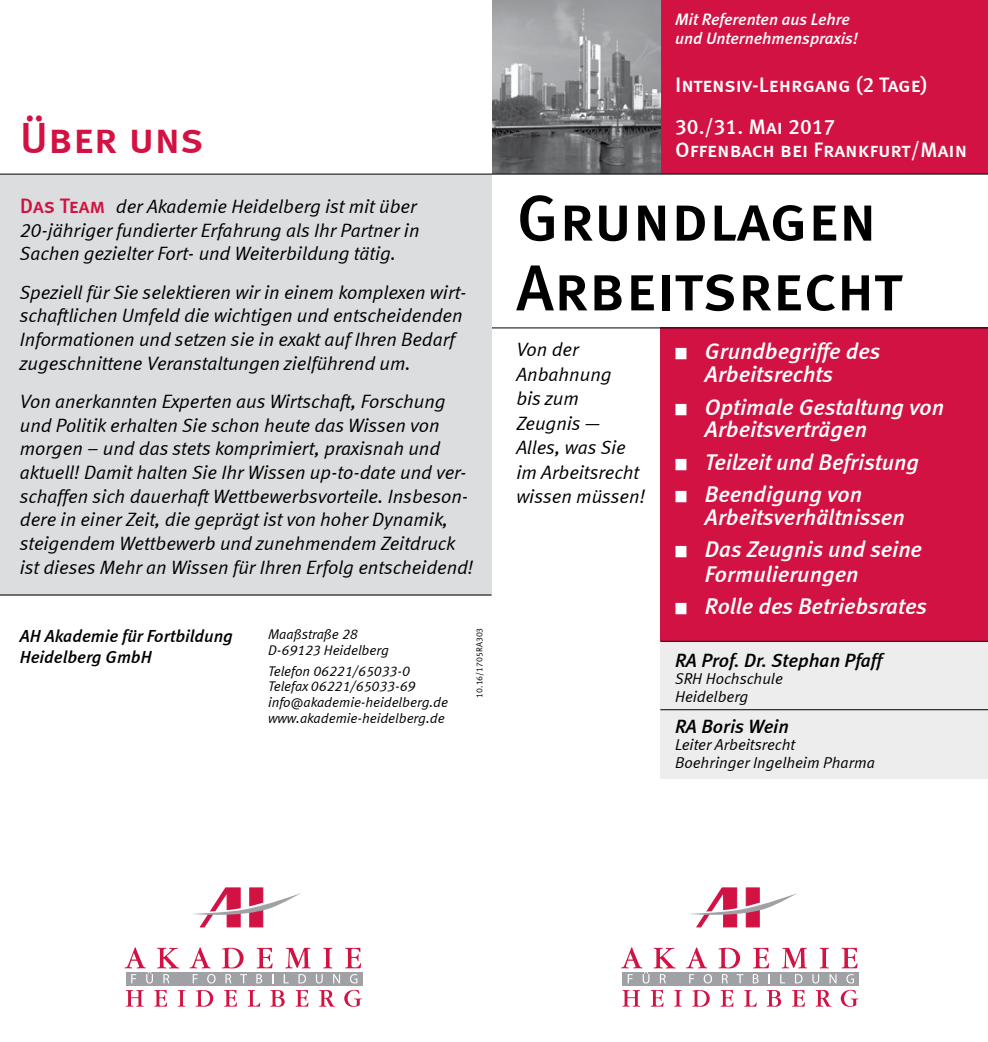
<style>
.page{position:relative;width:988px;height:1042px;background:#fff}
.page>*{position:absolute;margin:0;border:0;box-sizing:border-box;transform-origin:0 0}
.t1{font:64.75px/69.6px "Meta Medium LF Caps";color:#000}
.t2{font:43.75px "Meta Medium LF Caps";color:#d11242}
.t3{font:italic 22.75px/22.8px "Meta Medium LF";color:#fff}
.t4{font:21px/42px "Meta Medium LF Caps";color:#fff}
.t5{font:italic 19.25px/23.6px "Meta Normal LF";color:#000}
.t6{font:italic 19.25px "Meta Medium LF";color:#000}
.t7{font:italic 17.5px/21px "Meta Medium LF";color:#000}
.t8{font:italic 16.62px/19.2px "Meta Medium LF";color:#fff}
.t9{font:italic 15.75px/17.5px "Meta Normal LF";color:#000}
.t10{font:italic 14px/15.8px "Meta Normal LF";color:#000}
.t11{font:8.75px "Meta Normal LF";color:#000}
.s1{font-family:"Meta Medium LF Caps";font-style:normal;font-size:21px;color:#d11242}
.s2{font-style:normal}
</style>
<div class="page">
<div style="left:660px;top:0;width:327px;height:174px;background:#d11242"></div>
<svg style="left:192px;top:888px;width:109px;height:39px"></svg>
<svg style="left:126px;top:990px;width:17px;height:16px"></svg>
<svg style="left:154px;top:990px;width:13px;height:16px"></svg>
<svg style="left:178px;top:990px;width:7px;height:16px"></svg>
<svg style="left:196px;top:990px;width:17px;height:16px"></svg>
<svg style="left:224px;top:990px;width:13px;height:16px"></svg>
<svg style="left:248px;top:990px;width:12px;height:16px"></svg>
<svg style="left:270px;top:990px;width:14px;height:16px"></svg>
<svg style="left:295px;top:990px;width:13px;height:16px"></svg>
<svg style="left:319px;top:990px;width:16px;height:16px"></svg>
<svg style="left:344px;top:990px;width:18px;height:17px"></svg>
<svg style="left:189px;top:947px;width:22px;height:21px"></svg>
<svg style="left:222px;top:948px;width:21px;height:20px"></svg>
<svg style="left:256px;top:948px;width:16px;height:20px"></svg>
<svg style="left:285px;top:948px;width:25px;height:20px"></svg>
<svg style="left:323px;top:948px;width:9px;height:20px"></svg>
<svg style="left:345px;top:948px;width:16px;height:20px"></svg>
<div style="left:126px;top:972px;width:236px;height:13px;background:#9fa1a4"></div>
<svg style="left:124px;top:947px;width:55px;height:36px"></svg>
<svg style="left:193px;top:974px;width:5px;height:9px"></svg>
<svg style="left:207px;top:974px;width:8px;height:9px"></svg>
<svg style="left:225px;top:974px;width:6px;height:9px"></svg>
<svg style="left:240px;top:974px;width:7px;height:9px"></svg>
<svg style="left:256px;top:974px;width:6px;height:9px"></svg>
<svg style="left:283px;top:974px;width:6px;height:9px"></svg>
<svg style="left:298px;top:974px;width:8px;height:9px"></svg>
<svg style="left:316px;top:974px;width:6px;height:9px"></svg>
<svg style="left:333px;top:974px;width:7px;height:9px"></svg>
<svg style="left:350px;top:974px;width:7px;height:9px"></svg>
<svg style="left:689px;top:888px;width:108px;height:39px"></svg>
<svg style="left:622px;top:990px;width:18px;height:16px"></svg>
<svg style="left:650px;top:990px;width:13px;height:16px"></svg>
<svg style="left:674px;top:990px;width:7px;height:16px"></svg>
<svg style="left:692px;top:990px;width:17px;height:16px"></svg>
<svg style="left:720px;top:990px;width:13px;height:16px"></svg>
<svg style="left:744px;top:990px;width:12px;height:16px"></svg>
<svg style="left:766px;top:990px;width:15px;height:16px"></svg>
<svg style="left:792px;top:990px;width:12px;height:16px"></svg>
<svg style="left:815px;top:990px;width:16px;height:16px"></svg>
<svg style="left:840px;top:990px;width:18px;height:17px"></svg>
<svg style="left:686px;top:947px;width:21px;height:21px"></svg>
<svg style="left:718px;top:948px;width:21px;height:20px"></svg>
<svg style="left:753px;top:948px;width:15px;height:20px"></svg>
<svg style="left:781px;top:948px;width:26px;height:20px"></svg>
<svg style="left:819px;top:948px;width:9px;height:20px"></svg>
<svg style="left:841px;top:948px;width:16px;height:20px"></svg>
<div style="left:622px;top:972px;width:236px;height:13px;background:#9fa1a4"></div>
<svg style="left:621px;top:947px;width:54px;height:36px"></svg>
<svg style="left:689px;top:974px;width:5px;height:9px"></svg>
<svg style="left:703px;top:974px;width:8px;height:9px"></svg>
<svg style="left:722px;top:974px;width:5px;height:9px"></svg>
<svg style="left:736px;top:974px;width:7px;height:9px"></svg>
<svg style="left:752px;top:974px;width:6px;height:9px"></svg>
<svg style="left:780px;top:974px;width:5px;height:9px"></svg>
<svg style="left:795px;top:974px;width:7px;height:9px"></svg>
<svg style="left:812px;top:974px;width:7px;height:9px"></svg>
<svg style="left:829px;top:974px;width:7px;height:9px"></svg>
<svg style="left:846px;top:974px;width:7px;height:9px"></svg>
<div style="left:660px;top:327px;width:327px;height:314px;background:#d11242"></div>
<img style="left:492px;top:0;width:168px;height:174px">
<hr style="left:491px;top:327px;width:496px;height:1px;background:#000">
<div style="left:0;top:174px;width:491px;height:421px;background:#dcddde"></div>
<hr style="left:0;top:594px;width:491px;height:1px;background:#000">
<hr style="left:0;top:174px;width:987px;height:1px;background:#000">
<div style="left:660px;top:641px;width:327px;height:137px;background:#ededee"></div>
<hr style="left:660px;top:709px;width:327px;height:1px;background:#000">
<hr style="left:660px;top:641px;width:327px;height:1px;background:#000">
<h2 class="t2" style="left:20px;top:113px;width:185px">Über uns</h2>
<p class="t5" style="left:20px;top:194px;width:401px"><span class="s1">Das Team</span> der Akademie Heidelberg ist mit über<br>20-jähriger fundierter Erfahrung als Ihr Partner in<br>Sachen gezielter Fort- und Weiterbildung tätig.</p>
<p class="t5" style="left:20px;top:280px;width:448px">Speziell für Sie selektieren wir in einem komplexen wirt&shy;schaftlichen Umfeld die wichtigen und entscheidenden Informationen und setzen sie in exakt auf Ihren Bedarf zugeschnittene Veranstaltungen zielführend um.</p>
<p class="t5" style="left:20px;top:389px;width:455px">Von anerkannten Experten aus Wirtschaft, Forschung und Politik erhalten Sie schon heute das Wissen von morgen – und das stets komprimiert, praxisnah und aktuell! Damit halten Sie Ihr Wissen up-to-date und ver&shy;schaffen sich dauerhaft Wettbewerbsvorteile. Insbeson&shy;dere in einer Zeit, die geprägt ist von hoher Dynamik, steigendem Wettbewerb und zunehmendem Zeitdruck ist dieses Mehr an Wissen für Ihren Erfolg entscheidend!</p>
<p class="t7" style="left:20px;top:625px;width:214px">AH Akademie für Fortbildung<br>Heidelberg GmbH</p>
<p class="t10" style="left:268px;top:626px;width:122px">Maaßstraße 28<br>D-69123 Heidelberg</p>
<p class="t10" style="left:268px;top:663px;width:181px">Telefon 06221/65033-0<br>Telefax 06221/65033-69 info@akademie-heidelberg.de www.akademie-heidelberg.de</p>
<p class="t11" style="left:474px;top:697px;width:71px;rotate:-90deg">10.16/1705RA303</p>
<p class="t8" style="left:675px;top:10px;width:184px">Mit Referenten aus Lehre und Unternehmenspraxis!</p>
<p class="t4" style="left:675px;top:64px;width:253px">Intensiv-Lehrgang (2 Tage)<br>30./31. Mai 2017</p>
<p class="t4" style="left:675px;top:128px;width:293px">Offenbach bei Frankfurt/Main</p>
<h1 class="t1" style="left:516px;top:183px;width:388px">Grundlagen<br>Arbeitsrecht</h1>
<p class="t5" style="left:516px;top:337px;width:130px;line-height:24.5px">Von der<br>Anbahnung<br>bis zum<br>Zeugnis <span class="s2">—<br></span>Alles, was Sie im Arbeitsrecht wissen müssen!</p>
<p class="t3" style="left:704px;top:340px;width:177px;text-indent:-30px">■ Grundbegriffe des<br>Arbeitsrechts</p>
<p class="t3" style="left:704px;top:395px;width:241px;text-indent:-30px">■ Optimale Gestaltung von<br>Arbeitsverträgen</p>
<p class="t3" style="left:675px;top:450px;width:245px">■ Teilzeit und Befristung</p>
<p class="t3" style="left:704px;top:482px;width:201px;text-indent:-30px">■ Beendigung von<br>Arbeitsverhältnissen</p>
<p class="t3" style="left:704px;top:537px;width:218px;line-height:24.5px;text-indent:-30px">■ Das Zeugnis und seine<br>Formulierungen</p>
<p class="t3" style="left:675px;top:594px;width:253px">■ Rolle des Betriebsrates</p>
<p class="t6" style="left:675px;top:649px;width:208px">RA Prof. Dr. Stephan Pfaff</p>
<p class="t9" style="left:675px;top:670px;width:109px">SRH Hochschule<br>Heidelberg</p>
<p class="t6" style="left:675px;top:715px;width:115px">RA Boris Wein</p>
<p class="t9" style="left:675px;top:736px;width:201px">Leiter Arbeitsrecht<br>Boehringer Ingelheim Pharma</p>
</div>
